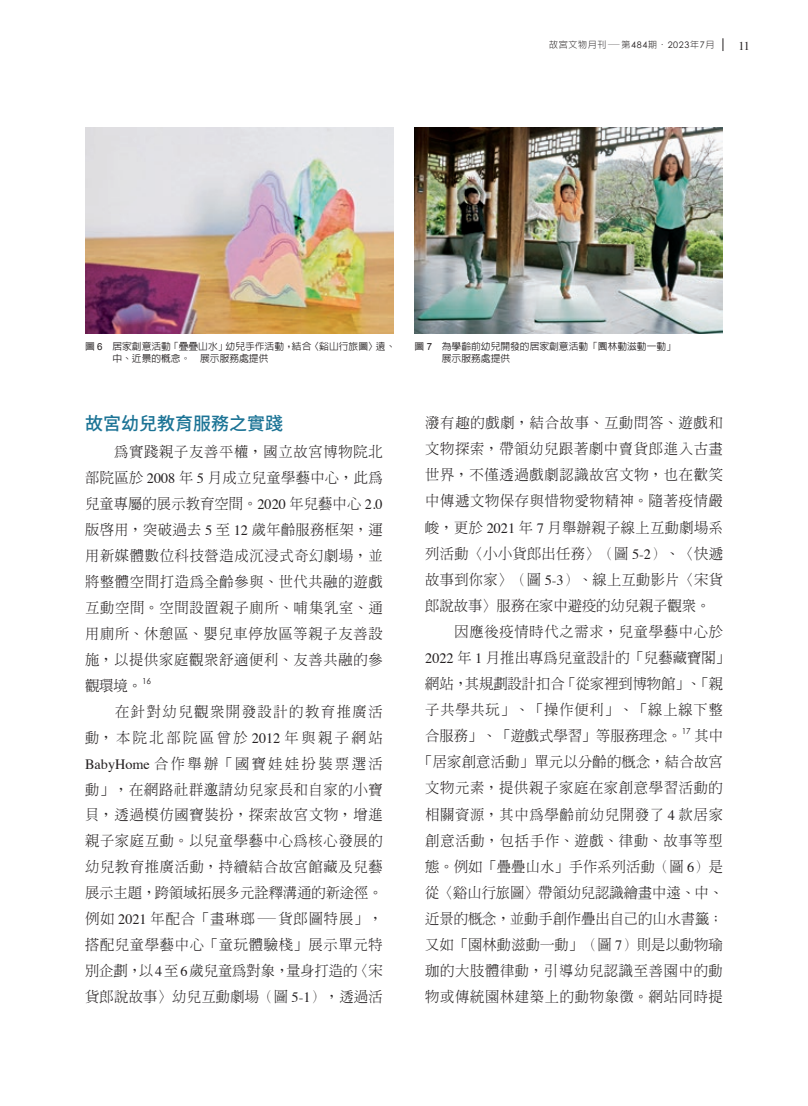
<style>
.page{position:relative;width:808px;height:1106px;background:#fff}
.page>*{position:absolute;margin:0;border:0;box-sizing:border-box;transform-origin:0 0}
.t1{font:500 18px "Noto Sans CJ Ktc";color:#1b7395}
.t2{font:300 14.25px/26px "AR Ming B5";letter-spacing:.05em;color:#231f20;text-align:justify}
.t3{font:300 14.25px "AR Ming B5";color:#231f20}
.t4{font:300 14.25px "AR Ming B5";letter-spacing:.01em;color:#231f20}
.t5{font:300 14.25px "AR Ming B5";letter-spacing:.03em;color:#231f20}
.t6{font:300 14.25px "AR Ming B5";letter-spacing:.025em;color:#231f20}
.t7{font:300 14.25px "AR Ming B5";letter-spacing:.02em;color:#231f20}
.t8{font:12px "Times";color:#231f20}
.t9{font:500 9.75px/12px "AR Hei B5";color:#231f20}
.t10{font:300 9px "AR Hei B5";letter-spacing:.075em;color:#231f20}
.t11{font:8.25px "Century Gothic";color:#231f20}
.s1{font-family:"Century Gothic";font-weight:400}
.s2{font-family:"Adobe Song Std"}
.s3{font-family:"Arial";font-weight:400}
.s4{font-family:"Times";font-weight:400}
</style>
<div class="page">
<svg style="left:723px;top:38px;width:1px;height:13px"></svg>
<img style="left:414px;top:128px;width:309px;height:205px">
<img style="left:85px;top:128px;width:308px;height:205px">
<p class="t10" style="left:549px;top:40px;width:167px">故宮文物月刊—第<span class="s1">484</span>期<span class="s2">・</span><span class="s1">2023</span>年<span class="s1">7</span>月</p>
<p class="t8" style="left:738px;top:34px;width:13px">11</p>
<p class="t9" style="left:112px;top:341px;width:284px;text-indent:-27px">圖 <span class="s3">6</span> 居家創意活動「疊疊山水」幼兒手作活動，結合〈谿山行旅圖〉遠、中、近景的概念。　展示服務處提供</p>
<p class="t1" style="left:85px;top:413px;width:199px">故宮幼兒教育服務之實踐</p>
<p class="t2" style="left:85px;top:438px;width:299px;text-indent:29px">為實踐親子友善平權，國立故宮博物院北部院區於 <span class="s4">2008</span> 年 <span class="s4">5</span> 月成立兒童學藝中心，此為兒童專屬的展示教育空間。<span class="s4">2020</span> 年兒藝中心 <span class="s4">2.0</span>版啟用，突破過去 <span class="s4">5</span> 至 <span class="s4">12</span> 歲年齡服務框架，運用新媒體數位科技營造成沉浸式奇幻劇場，並將整體空間打造為全齡參與、世代共融的遊戲互動空間。空間設置親子廁所、哺集乳室、通用廁所、休憩區、嬰兒車停放區等親子友善設施，以提供家庭觀眾舒適便利、友善共融的參觀環境。</p>
<p class="t11" style="left:142px;top:675px;width:11px">16</p>
<p class="t2" style="left:85px;top:698px;width:299px;text-indent:30px">在針對幼兒觀眾開發設計的教育推廣活動，本院北部院區曾於 <span class="s4">2012</span> 年與親子網站<span class="s4">BabyHome</span> 合作舉辦「國寶娃娃扮裝票選活動」，在網路社群邀請幼兒家長和自家的小寶貝，透過模仿國寶裝扮，探索故宮文物，增進親子家庭互動。以兒童學藝中心為核心發展的幼兒教育推廣活動，持續結合故宮館藏及兒藝展示主題，跨領域拓展多元詮釋溝通的新途徑。例如 <span class="s4">2021</span> 年配合「畫琳瑯—貨郎圖特展」，搭配兒童學藝中心「童玩體驗棧」展示單元特別企劃，以<span class="s4">4</span>至<span class="s4">6</span>歲兒童為對象，量身打造的〈宋貨郎說故事〉幼兒互動劇場（圖 <span class="s4">5-1</span>），透過活</p>
<p class="t9" style="left:442px;top:341px;width:245px;text-indent:-27px">圖 <span class="s3">7</span> 為學齡前幼兒開發的居家創意活動「園林動滋動一動」　展示服務處提供</p>
<p class="t2" style="left:425px;top:410px;width:299px">潑有趣的戲劇，結合故事、互動問答、遊戲和</p>
<p class="t2" style="left:425px;top:436px;width:299px">文物探索，帶領幼兒跟著劇中賣貨郎進入古畫</p>
<p class="t2" style="left:425px;top:462px;width:299px">世界，不僅透過戲劇認識故宮文物，也在歡笑</p>
<p class="t2" style="left:425px;top:488px;width:299px">中傳遞文物保存與惜物愛物精神。隨著疫情嚴</p>
<p class="t5" style="left:425px;top:520px;width:299px">峻，更於 <span class="s4">2021</span> 年 <span class="s4">7</span> 月舉辦親子線上互動劇場系</p>
<p class="t6" style="left:425px;top:546px;width:299px">列活動〈小小貨郎出任務〉（圖 <span class="s4">5-2</span>）、〈快遞</p>
<p class="t7" style="left:425px;top:572px;width:299px">故事到你家〉（圖 <span class="s4">5-3</span>）、線上互動影片〈宋貨</p>
<p class="t3" style="left:425px;top:598px;width:286px">郎說故事〉服務在家中避疫的幼兒親子觀眾。</p>
<p class="t2" style="left:454px;top:618px;width:270px">因應後疫情時代之需求，兒童學藝中心於</p>
<p class="t4" style="left:425px;top:650px;width:306px"><span class="s4">2022</span> 年 <span class="s4">1</span> 月推出專為兒童設計的「兒藝藏寶閣」</p>
<p class="t3" style="left:425px;top:676px;width:299px">網站，其規劃設計扣合「從家裡到博物館」、「親</p>
<p class="t2" style="left:425px;top:696px;width:299px">子共學共玩」、「操作便利」、「線上線下整</p>
<p class="t3" style="left:425px;top:728px;width:258px">合服務」、「遊戲式學習」等服務理念。</p>
<p class="t11" style="left:682px;top:726px;width:11px">17</p>
<p class="t2" style="left:418px;top:723px;width:306px;text-align:right">其中<br>「居家創意活動」單元以分齡的概念，結合故宮文物元素，提供親子家庭在家創意學習活動的相關資源，其中為學齡前幼兒開發了 <span class="s4">4</span> 款居家創意活動，包括手作、遊戲、律動、故事等型態。例如「疊疊山水」手作系列活動（圖 <span class="s4">6</span>）是從〈谿山行旅圖〉帶領幼兒認識繪畫中遠、中、近景的概念，並動手創作疊出自己的山水書籤；又如「園林動滋動一動」（圖 <span class="s4">7</span>）則是以動物瑜珈的大肢體律動，引導幼兒認識至善園中的動物或傳統園林建築上的動物象徵。網站同時提</p>
</div>
